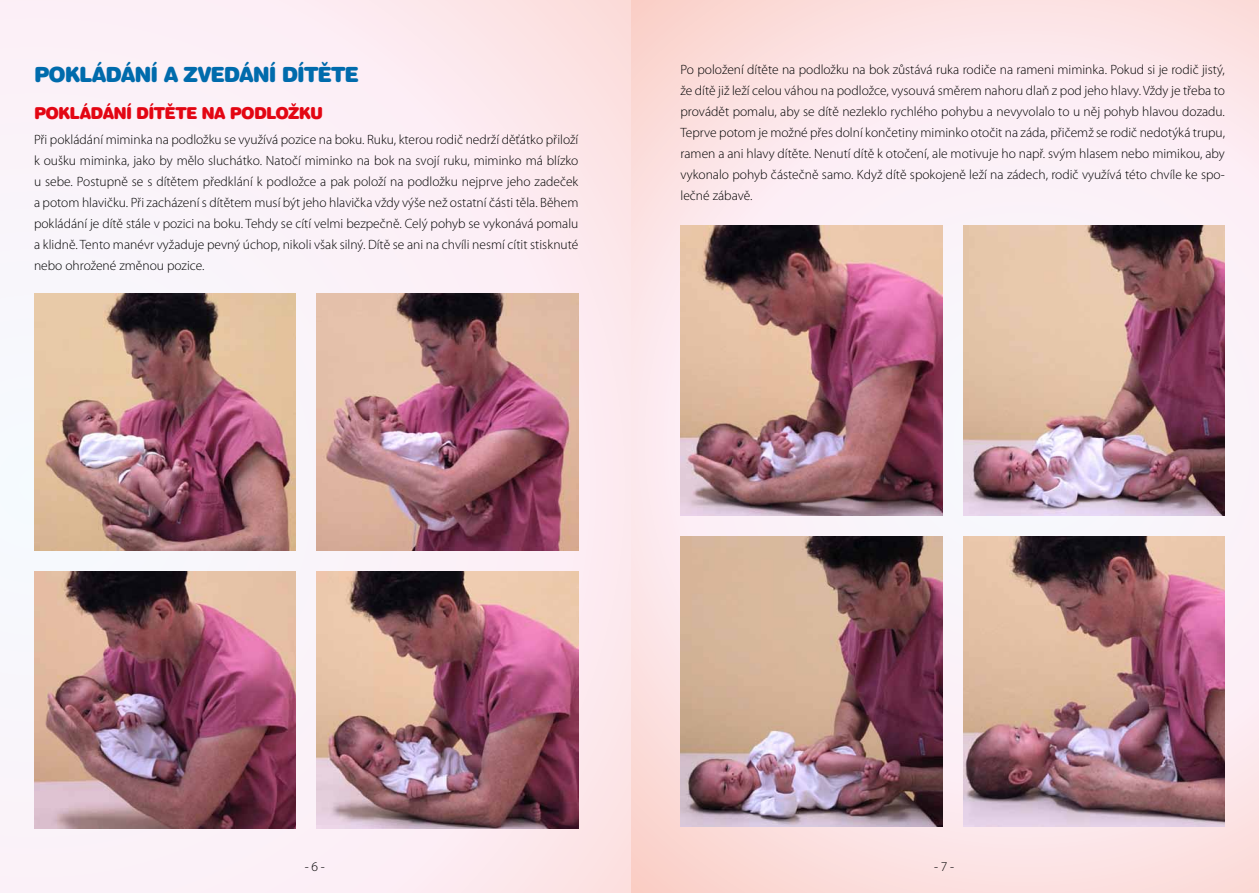
<style>
.page{position:relative;width:1259px;height:893px;background:#fff}
.page>*{position:absolute;margin:0;border:0;box-sizing:border-box;transform-origin:0 0}
.t1{font:21px "Swiss 721 AT Black Rounded";letter-spacing:-.05em;color:#006bac}
.t2{font:16.5px "Swiss 721 AT Black Rounded";letter-spacing:-.045em;color:#e30613}
.t3{font:300 13.5px/21px "Myriad Pro";color:#000;text-align:justify}
</style>
<div class="page">
<svg style="left:630px;top:0;width:629px;height:893px"></svg>
<div style="left:0;top:0;width:630px;height:893px;background:linear-gradient(to right,#f9f6fc,#fce6eb)"></div>
<img style="left:34px;top:293px;width:262px;height:257px">
<img style="left:680px;top:225px;width:262px;height:290px">
<img style="left:34px;top:571px;width:262px;height:257px">
<img style="left:680px;top:537px;width:262px;height:289px">
<img style="left:317px;top:293px;width:261px;height:257px">
<img style="left:963px;top:225px;width:262px;height:290px">
<img style="left:317px;top:571px;width:261px;height:257px">
<img style="left:963px;top:537px;width:262px;height:289px">
<h1 class="t1" style="left:34px;top:62px;width:327px">POKLÁDÁNÍ A ZVEDÁNÍ DÍTĚTE</h1>
<p class="t2" style="left:34px;top:103px;width:291px">POKLÁDÁNÍ DÍTĚTE NA PODLOŽKU</p>
<p class="t3" style="left:34px;top:130px;width:546px">Při pokládání miminka na podložku se využívá pozice na boku. Ruku, kterou rodič nedrží děťátko přiloží k oušku miminka, jako by mělo sluchátko. Natočí miminko na bok na svojí ruku, miminko má blízko u sebe. Postupně se s dítětem předklání k podložce a pak položí na podložku nejprve jeho zadeček a potom hlavičku. Při zacházení s dítětem musí být jeho hlavička vždy výše než ostatní části těla. Během pokládání je dítě stále v pozici na boku. Tehdy se cítí velmi bezpečně. Celý pohyb se vykonává pomalu a klidně. Tento manévr vyžaduje pevný úchop, nikoli však silný. Dítě se ani na chvíli nesmí cítit stisknuté nebo ohrožené změnou pozice.</p>
<p class="t3" style="left:680px;top:59px;width:546px">Po položení dítěte na podložku na bok zůstává ruka rodiče na rameni miminka. Pokud si je rodič jistý, že dítě již leží celou váhou na podložce, vysouvá směrem nahoru dlaň z pod jeho hlavy. Vždy je třeba to provádět pomalu, aby se dítě nezleklo rychlého pohybu a nevyvolalo to u něj pohyb hlavou dozadu.<br>Teprve potom je možné přes dolní končetiny miminko otočit na záda, přičemž se rodič nedotýká trupu, ramen a ani hlavy dítěte. Nenutí dítě k otočení, ale motivuje ho např. svým hlasem nebo mimikou, aby vykonalo pohyb částečně samo. Když dítě spokojeně leží na zádech, rodič využívá této chvíle ke spo&shy;lečné zábavě.</p>
<p class="t3" style="left:305px;top:856px;width:22px">- 6 -</p>
<p class="t3" style="left:934px;top:856px;width:22px">- 7 -</p>
</div>
